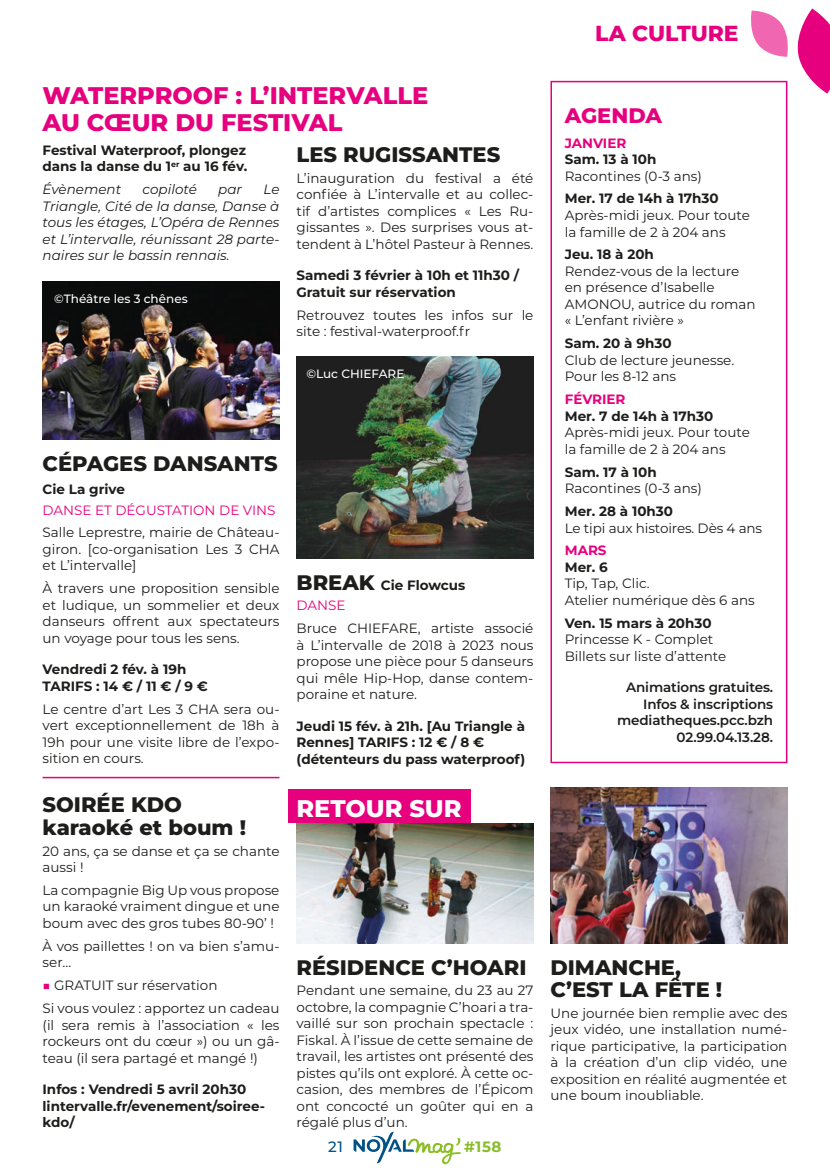
<style>
.page{position:relative;width:830px;height:1170px;background:#fff}
.page>*{position:absolute;margin:0;border:0;box-sizing:border-box;transform-origin:0 0}
._2-TITRE{font:800 24px/27px "Montserrat";color:#e6007e}
.SURTITRE_ROSE{font:800 24px "Montserrat";color:#fff}
.TITRE_SECTION_PAGE_DROITE{font:800 21.75px "Montserrat";color:#e6007e}
._3-SECOND_TITRE{font:800 21px/22.5px "Montserrat";color:#1d1d1b}
.t1{font:800 21px "Montserrat";color:#e6007e}
.t2{font:700 15px "Montserrat";color:#89bd28}
.t3{font:500 15px "Montserrat";color:#015387}
.t4{font:13.5px/16.5px "Montserrat";color:#1d1d1b}
._4-INFOS{font:700 13.5px/16.5px "Montserrat";color:#1d1d1b}
.t5{font:italic 13.5px/16.5px "Montserrat";color:#1d1d1b;text-align:justify}
.t6{font:600 13.5px/16.5px "Montserrat";letter-spacing:-.01em;color:#1d1d1b;text-align:right}
.t7{font:13.5px "Montserrat";color:#e6007e}
._3-SECOND_TITRE-2{font:700 13.5px "Montserrat";color:#1d1d1b}
.t8{font:700 13.5px "Montserrat";color:#e6007e}
.CREDIT_PHOTO{font:500 12px "Montserrat";color:#fff}
.s1{color:#e6007e}
.s2{font-weight:800;font-size:21px}
.s3{font-weight:700}
</style>
<div class="page">
<svg style="left:353px;top:1131px;width:107px;height:33px"></svg>
<svg style="left:747px;top:9px;width:82px;height:85px"></svg>
<div style="left:550px;top:81px;width:237px;height:682px;border:2px solid #e6007e"></div>
<img style="left:43px;top:281px;width:236px;height:158px">
<img style="left:296px;top:356px;width:237px;height:202px">
<img style="left:296px;top:823px;width:237px;height:120px">
<img style="left:550px;top:787px;width:237px;height:156px">
<div style="left:288px;top:789px;width:182px;height:34px;background:#e6007e"></div>
<hr style="left:43px;top:776px;width:236px;height:2px;background:#e6007e">
<p class="TITRE_SECTION_PAGE_DROITE" style="left:595px;top:17px;width:145px">LA CULTURE</p>
<p class="_2-TITRE" style="left:43px;top:81px;width:387px">WATERPROOF : L’INTERVALLE<br>AU CŒUR DU FESTIVAL</p>
<p class="_3-SECOND_TITRE" style="left:296px;top:142px;width:205px">LES RUGISSANTES</p>
<p class="t4" style="left:296px;top:169px;width:238px;text-align:justify">L’inauguration du festival a été confiée à L’intervalle et au collec&shy;tif d’artistes complices « Les Ru&shy;gissantes ». Des surprises vous at&shy;tendent à L’hôtel Pasteur à Rennes.</p>
<p class="_4-INFOS" style="left:296px;top:266px;width:224px">Samedi 3 février à 10h et 11h30 /<br>Gratuit sur réservation</p>
<p class="t4" style="left:296px;top:306px;width:238px">Retrouvez toutes les infos sur le site : festival-waterproof.fr</p>
<p class="_4-INFOS" style="left:43px;top:141px;width:206px">Festival Waterproof, plongez dans la danse du 1<sup>er</sup> au 16 fév.</p>
<p class="t5" style="left:43px;top:181px;width:80px">Évènement</p>
<p class="t5" style="left:142px;top:181px;width:56px">copiloté</p>
<p class="t5" style="left:218px;top:181px;width:25px">par</p>
<p class="t5" style="left:43px;top:181px;width:238px;text-indent:221px">Le Triangle, Cité de la danse, Danse à tous les étages, L’Opéra de Rennes et L’intervalle, réunissant 28 parte&shy;naires sur le bassin rennais.</p>
<p class="CREDIT_PHOTO" style="left:54px;top:290px;width:135px">©Théâtre les 3 chênes</p>
<p class="CREDIT_PHOTO" style="left:306px;top:365px;width:99px">©Luc CHIEFARE</p>
<p class="_3-SECOND_TITRE" style="left:43px;top:451px;width:236px">CÉPAGES DANSANTS</p>
<p class="_3-SECOND_TITRE-2" style="left:43px;top:479px;width:84px">Cie La grive</p>
<p class="t7" style="left:43px;top:500px;width:234px">DANSE ET DÉGUSTATION DE VINS</p>
<p class="t4" style="left:43px;top:524px;width:238px;text-align:justify">Salle Leprestre, mairie de Château&shy;giron. [co-organisation Les 3 CHA et L’intervalle]</p>
<p class="t4" style="left:43px;top:580px;width:238px;text-align:justify">À travers une proposition sensible et ludique, un sommelier et deux danseurs offrent aux spectateurs un voyage pour tous les sens.</p>
<p class="_4-INFOS" style="left:43px;top:660px;width:167px">Vendredi 2 fév. à 19h<br>TARIFS : 14 € / 11 € / 9 €</p>
<p class="t4" style="left:43px;top:700px;width:238px;text-align:justify">Le centre d’art Les 3 CHA sera ou&shy;vert exceptionnellement de 18h à 19h pour une visite libre de l’expo&shy;sition en cours.</p>
<p class="_3-SECOND_TITRE" style="left:43px;top:792px;width:205px">SOIRÉE KDO karaoké et boum !</p>
<p class="t4" style="left:43px;top:841px;width:238px">20 ans, ça se danse et ça se chante aussi !</p>
<p class="t4" style="left:43px;top:881px;width:238px;text-align:justify">La compagnie Big Up vous propose un karaoké vraiment dingue et une boum avec des gros tubes 80-90’ !</p>
<p class="t4" style="left:43px;top:937px;width:238px">À vos paillettes ! on va bien s’amu&shy;ser…</p>
<p class="t4" style="left:43px;top:976px;width:176px"><span class="s1">■</span> GRATUIT sur réservation</p>
<p class="t4" style="left:43px;top:999px;width:238px;text-align:justify">Si vous voulez : apportez un cadeau (il sera remis à l’association « les rockeurs ont du cœur ») ou un gâ&shy;teau (il sera partagé et mangé !)</p>
<p class="_4-INFOS" style="left:43px;top:1080px;width:224px">Infos : Vendredi 5 avril 20h30 lintervalle.fr/evenement/soiree&shy;kdo/</p>
<p class="_3-SECOND_TITRE-2" style="left:296px;top:575px;width:170px"><span class="s2">BREAK</span> Cie Flowcus</p>
<p class="t7" style="left:296px;top:596px;width:51px">DANSE</p>
<p class="t4" style="left:296px;top:619px;width:238px;text-align:justify">Bruce CHIEFARE, artiste associé à L’intervalle de 2018 à 2023 nous propose une pièce pour 5 danseurs qui mêle Hip-Hop, danse contem&shy;poraine et nature.</p>
<p class="_4-INFOS" style="left:296px;top:717px;width:230px">Jeudi 15 fév. à 21h. [Au Triangle à<br>Rennes] TARIFS : 12 € / 8 € (détenteurs du pass waterproof)</p>
<p class="SURTITRE_ROSE" style="left:296px;top:790px;width:166px">RETOUR SUR</p>
<p class="_3-SECOND_TITRE" style="left:296px;top:954px;width:231px">RÉSIDENCE C’HOARI</p>
<p class="t4" style="left:296px;top:981px;width:238px;text-align:justify">Pendant une semaine, du 23 au 27 octobre, la compagnie C’hoari a tra&shy;vaillé sur son prochain spectacle :<br>Fiskal. À l’issue de cette semaine de travail, les artistes ont présenté des pistes qu’ils ont exploré. À cette oc&shy;casion, des membres de l’Épicom ont concocté un goûter qui en a régalé plus d’un.</p>
<p class="t3" style="left:328px;top:1136px;width:16px">21</p>
<p class="t2" style="left:464px;top:1136px;width:39px">#158</p>
<p class="t1" style="left:564px;top:100px;width:99px">AGENDA</p>
<p class="t8" style="left:564px;top:133px;width:63px">JANVIER</p>
<p class="t4" style="left:564px;top:150px;width:139px"><span class="s3">Sam. 13 à 10h<br></span>Racontines (0-3 ans)</p>
<p class="t4" style="left:564px;top:190px;width:186px"><span class="s3">Mer. 17 de 14h à 17h30<br></span>Après-midi jeux. Pour toute la famille de 2 à 204 ans</p>
<p class="t4" style="left:564px;top:246px;width:192px"><span class="s3">Jeu. 18 à 20h<br></span>Rendez-vous de la lecture en présence d’Isabelle<br>AMONOU, autrice du roman « L’enfant rivière »</p>
<p class="t4" style="left:564px;top:335px;width:171px"><span class="s3">Sam. 20 à 9h30<br></span>Club de lecture jeunesse.<br>Pour les 8-12 ans</p>
<p class="t8" style="left:564px;top:389px;width:62px">FÉVRIER</p>
<p class="t4" style="left:564px;top:407px;width:186px"><span class="s3">Mer. 7 de 14h à 17h30<br></span>Après-midi jeux. Pour toute la famille de 2 à 204 ans</p>
<p class="t4" style="left:564px;top:463px;width:139px"><span class="s3">Sam. 17 à 10h<br></span>Racontines (0-3 ans)</p>
<p class="t4" style="left:564px;top:502px;width:199px"><span class="s3">Mer. 28 à 10h30<br></span>Le tipi aux histoires. Dès 4 ans</p>
<p class="t8" style="left:564px;top:541px;width:43px">MARS</p>
<p class="t4" style="left:564px;top:558px;width:191px"><span class="s3">Mer. 6<br></span>Tip, Tap, Clic.<br>Atelier numérique dès 6 ans</p>
<p class="t4" style="left:564px;top:614px;width:163px"><span class="s3">Ven. 15 mars à 20h30<br></span>Princesse K - Complet<br>Billets sur liste d’attente</p>
<p class="t6" style="left:616px;top:678px;width:157px">Animations gratuites.<br>Infos &amp; inscriptions mediatheques.pcc.bzh<br>02.99.04.13.28.</p>
<p class="_3-SECOND_TITRE" style="left:550px;top:954px;width:173px">DIMANCHE,<br>C’EST LA FÊTE !</p>
<p class="t4" style="left:550px;top:1004px;width:238px;text-align:justify">Une journée bien remplie avec des jeux vidéo, une installation numé&shy;rique participative, la participation à la création d’un clip vidéo, une exposition en réalité augmentée et une boum inoubliable.</p>
</div>
